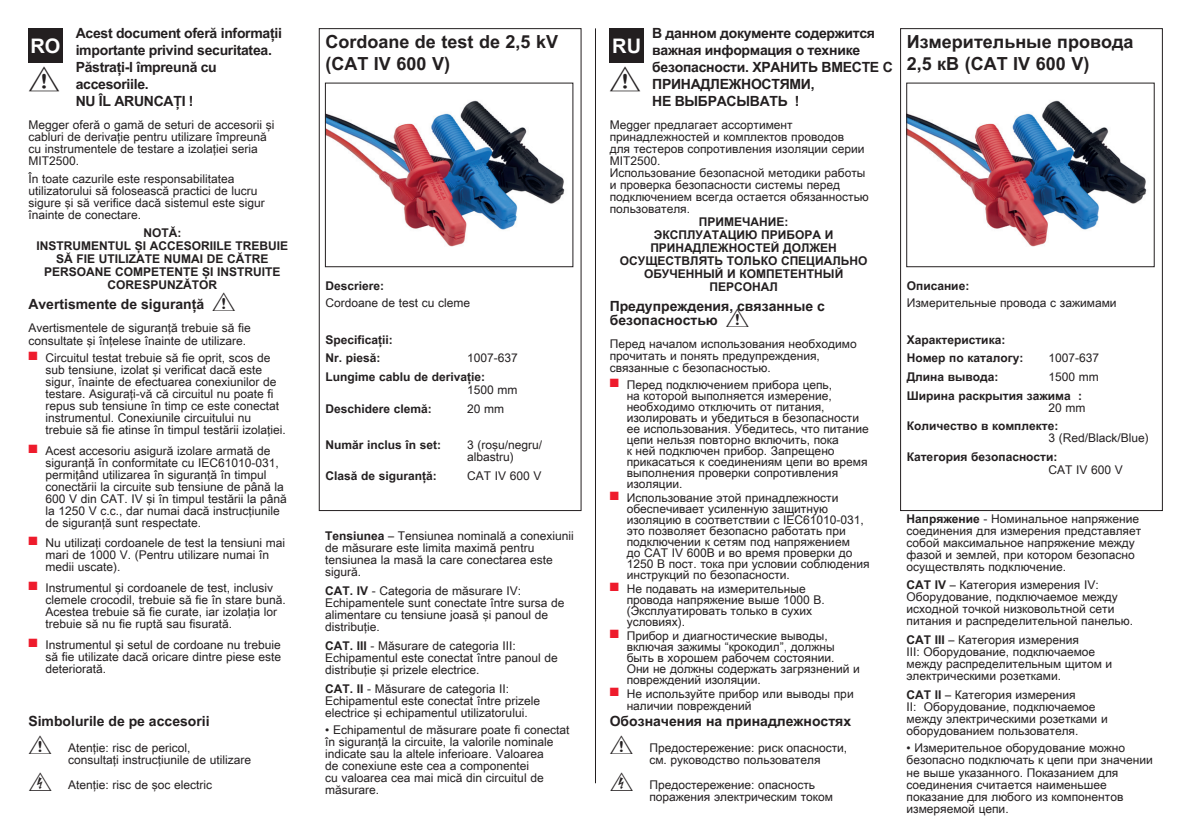
<style>
.page{position:relative;width:1191px;height:840px;background:#fff}
.page>*{position:absolute;margin:0;border:0;box-sizing:border-box;transform-origin:0 0}
.t1{font:700 20px "Arial Unicode MS";color:#fff}
.t2{font:700 18px/21.6px "Arial Unicode MS";color:#231f20}
.t3{font:700 14px/16.8px "Arial Unicode MS";letter-spacing:-.02em;color:#231f20}
.t4{font:700 14px/14px "Arial Unicode MS";color:#231f20}
.t5{font:12px/12px "Arial Unicode MS";color:#231f20}
.t6{font:700 12px/13px "Arial Unicode MS";color:#231f20}
.s1{font-weight:700}
</style>
<div class="page">
<div style="left:900px;top:28px;width:262px;height:482px;border:1px solid #231f20"></div>
<img style="left:908px;top:96px;width:247px;height:156px">
<div style="left:906px;top:82px;width:248px;height:185px;border:1px solid #231f20"></div>
<div style="left:319px;top:28px;width:262px;height:482px;border:1px solid #231f20"></div>
<img style="left:327px;top:96px;width:247px;height:156px">
<div style="left:325px;top:82px;width:248px;height:185px;border:1px solid #231f20"></div>
<div style="left:28px;top:28px;width:34px;height:34px;background:#231f20"></div>
<div style="left:609px;top:28px;width:34px;height:34px;background:#231f20"></div>
<hr style="left:595px;top:28px;width:1px;height:754px;background:#231f20">
<p class="t3" style="left:76px;top:25px;width:208px">Acest document oferă informaţii importante privind securitatea.<br>Păstraţi-l împreună cu accesoriile.<br>NU ÎL ARUNCAŢI !</p>
<p class="t3" style="left:652px;top:25px;width:242px">В данном документе содержится важная информация о технике безопасности. ХРАНИТЬ ВМЕСТЕ С<br>ПРИНАДЛЕЖНОСТЯМИ,<br>НЕ ВЫБРАСЫВАТЬ !</p>
<h2 class="t2" style="left:325px;top:31px;width:234px">Cordoane de test de 2,5 kV (CAT IV 600 V)</h2>
<h1 class="t1" style="left:30px;top:31px;width:32px">RO</h1>
<h1 class="t1" style="left:612px;top:31px;width:30px">RU</h1>
<p class="t5" style="left:28px;top:118px;width:248px">Megger oferă o gamă de seturi de accesorii şi cabluri de derivaţie pentru utilizare împreună cu instrumentele de testare a izolaţiei seria MIT2500.</p>
<p class="t5" style="left:28px;top:172px;width:238px">În toate cazurile este responsabilitatea utilizatorului să folosească practici de lucru sigure şi să verifice dacă sistemul este sigur înainte de conectare.</p>
<p class="t6" style="left:36px;top:227px;width:253px;text-align:center">NOTĂ:<br>INSTRUMENTUL ŞI ACCESORIILE TREBUIE<br>SĂ FIE UTILIZATE NUMAI DE CĂTRE<br>PERSOANE COMPETENTE ŞI INSTRUITE<br>CORESPUNZĂTOR</p>
<p class="t4" style="left:28px;top:297px;width:177px">Avertismente de siguranţă</p>
<p class="t5" style="left:28px;top:322px;width:224px">Avertismentele de siguranţă trebuie să fie consultate şi înţelese înainte de utilizare.</p>
<p class="t5" style="left:45px;top:351px;width:242px;text-indent:-17px"><sup>■</sup> Circuitul testat trebuie să fie oprit, scos de sub tensiune, izolat şi verificat dacă este sigur, înainte de efectuarea conexiunilor de testare. Asiguraţi-vă că circuitul nu poate fi repus sub tensiune în timp ce este conectat instrumentul. Conexiunile circuitului nu trebuie să fie atinse în timpul testării izolaţiei.</p>
<p class="t5" style="left:45px;top:444px;width:243px;text-indent:-17px"><sup>■</sup> Acest accesoriu asigură izolare armată de siguranţă în conformitate cu IEC61010-031, permiţând utilizarea în siguranţă în timpul conectării la circuite sub tensiune de până la 600 V din CAT. IV şi în timpul testării la până la 1250 V c.c., dar numai dacă instrucţiunile de siguranţă sunt respectate.</p>
<p class="t5" style="left:45px;top:536px;width:241px;text-indent:-17px"><sup>■</sup> Nu utilizaţi cordoanele de test la tensiuni mai mari de 1000 V. (Pentru utilizare numai în medii uscate).</p>
<p class="t5" style="left:45px;top:581px;width:242px;text-indent:-17px"><sup>■</sup> Instrumentul şi cordoanele de test, inclusiv clemele crocodil, trebuie să fie în stare bună.<br>Acestea trebuie să fie curate, iar izolaţia lor trebuie să nu fie ruptă sau fisurată.</p>
<p class="t5" style="left:45px;top:637px;width:237px;text-align:justify;text-indent:-17px"><sup>■</sup> Instrumentul şi setul de cordoane nu trebuie să fie utilizate dacă oricare dintre piese este deteriorată.</p>
<p class="t4" style="left:28px;top:714px;width:183px">Simbolurile de pe accesorii</p>
<p class="t5" style="left:68px;top:740px;width:185px">Atenţie: risc de pericol,<br>consultaţi instrucţiunile de utilizare</p>
<p class="t5" style="left:68px;top:778px;width:146px">Atenţie: risc de şoc electric</p>
<p class="t6" style="left:325px;top:279px;width:60px">Descriere:</p>
<p class="t5" style="left:325px;top:296px;width:146px">Cordoane de test cu cleme</p>
<p class="t6" style="left:325px;top:330px;width:69px;line-height:18.6px">Specificaţii:<br>Nr. piesă:</p>
<p class="t5" style="left:467px;top:351px;width:52px">1007-637</p>
<p class="t6" style="left:325px;top:370px;width:161px">Lungime cablu de derivaţie:</p>
<p class="t5" style="left:467px;top:383px;width:52px">1500 mm</p>
<p class="t6" style="left:325px;top:402px;width:108px">Deschidere clemă:</p>
<p class="t5" style="left:467px;top:402px;width:39px">20 mm</p>
<p class="t6" style="left:325px;top:438px;width:117px">Număr inclus în set:</p>
<p class="t5" style="left:467px;top:438px;width:77px">3 (roşu/negru/ albastru)</p>
<p class="t6" style="left:325px;top:469px;width:113px">Clasă de siguranţă:</p>
<p class="t5" style="left:467px;top:469px;width:76px">CAT IV 600 V</p>
<p class="t5" style="left:325px;top:529px;width:250px"><span class="s1">Tensiunea</span> – Tensiunea nominală a conexiunii de măsurare este limita maximă pentru tensiunea la masă la care conectarea este sigură.</p>
<p class="t5" style="left:325px;top:584px;width:241px"><span class="s1">CAT. IV</span> - Categoria de măsurare IV:<br>Echipamentele sunt conectate între sursa de alimentare cu tensiune joasă şi panoul de distribuţie.</p>
<p class="t5" style="left:325px;top:639px;width:234px"><span class="s1">CAT. III</span> - Măsurare de categoria III:<br>Echipamentul este conectat între panoul de distribuţie şi prizele electrice.</p>
<p class="t5" style="left:325px;top:681px;width:216px"><span class="s1">CAT. II</span> - Măsurare de categoria II:<br>Echipamentul este conectat între prizele electrice şi echipamentul utilizatorului.</p>
<p class="t5" style="left:325px;top:723px;width:246px">• Echipamentul de măsurare poate fi conectat în siguranţă la circuite, la valorile nominale indicate sau la altele inferioare. Valoarea<br>de conexiune este cea a componentei<br>cu valoarea cea mai mică din circuitul de măsurare.</p>
<p class="t5" style="left:609px;top:118px;width:261px">Megger предлагает ассортимент принадлежностей и комплектов проводов<br>для тестеров сопротивления изоляции серии MIT2500.<br>Использование безопасной методики работы и проверка безопасности системы перед подключением всегда остается обязанностью пользователя.</p>
<p class="t6" style="left:620px;top:215px;width:249px;text-align:center">ПРИМЕЧАНИЕ:<br>ЭКСПЛУАТАЦИЮ ПРИБОРА И<br>ПРИНАДЛЕЖНОСТЕЙ ДОЛЖЕН<br>ОСУЩЕСТВЛЯТЬ ТОЛЬКО СПЕЦИАЛЬНО<br>ОБУЧЕННЫЙ И КОМПЕТЕНТНЫЙ<br>ПЕРСОНАЛ</p>
<p class="t4" style="left:609px;top:299px;width:217px">Предупреждения, связанные с безопасностью</p>
<p class="t5" style="left:609px;top:337px;width:248px">Перед началом использования необходимо прочитать и понять предупреждения, связанные с безопасностью.</p>
<p class="t5" style="left:626px;top:378px;width:244px;line-height:11px;text-indent:-17px"><sup>■</sup> Перед подключением прибора цепь,<br>на которой выполняется измерение, необходимо отключить от питания, изолировать и убедиться в безопасности ее использования. Убедитесь, что питание цепи нельзя повторно включить, пока<br>к ней подключен прибор. Запрещено прикасаться к соединениям цепи во время выполнения проверки сопротивления изоляции.</p>
<p class="t5" style="left:626px;top:491px;width:244px;line-height:11px;text-indent:-17px"><sup>■</sup> Использование этой принадлежности обеспечивает усиленную защитную изоляцию в соответствии с IEC61010-031, это позволяет безопасно работать при подключении к сетям под напряжением<br>до CAT IV 600В и во время проверки до 1250 В пост. тока при условии соблюдения инструкций по безопасности.</p>
<p class="t5" style="left:626px;top:582px;width:200px;line-height:11px;text-indent:-17px"><sup>■</sup> Не подавать на измерительные провода напряжение выше 1000 В. (Эксплуатировать только в сухих условиях).</p>
<p class="t5" style="left:626px;top:629px;width:235px;line-height:11px;text-indent:-17px"><sup>■</sup> Прибор и диагностические выводы, включая зажимы “крокодил”, должны быть в хорошем рабочем состоянии.<br>Они не должны содержать загрязнений и повреждений изоляции.</p>
<p class="t5" style="left:626px;top:686px;width:228px;text-indent:-17px"><sup>■</sup> Не используйте прибор или выводы при наличии повреждений</p>
<p class="t4" style="left:609px;top:714px;width:243px">Обозначения на принадлежностях</p>
<p class="t5" style="left:649px;top:740px;width:199px">Предостережение: риск опасности, см. руководство пользователя</p>
<p class="t5" style="left:649px;top:778px;width:185px">Предостережение: опасность поражения электрическим током</p>
<h2 class="t2" style="left:906px;top:31px;width:228px">Измерительные провода<br>2,5 кВ (CAT IV 600 V)</h2>
<p class="t6" style="left:906px;top:279px;width:64px">Описание:</p>
<p class="t5" style="left:906px;top:296px;width:211px">Измерительные провода с зажимами</p>
<p class="t6" style="left:906px;top:330px;width:118px;line-height:18.6px">Характеристика:<br>Номер по каталогу:</p>
<p class="t5" style="left:1048px;top:351px;width:52px">1007-637</p>
<p class="t6" style="left:906px;top:370px;width:93px">Длина вывода:</p>
<p class="t5" style="left:1048px;top:370px;width:52px">1500 mm</p>
<p class="t6" style="left:906px;top:389px;width:177px">Ширина раскрытия зажима :</p>
<p class="t5" style="left:1048px;top:401px;width:39px">20 mm</p>
<p class="t6" style="left:906px;top:420px;width:153px">Количество в комплекте:</p>
<p class="t5" style="left:1048px;top:431px;width:101px">3 (Red/Black/Blue)</p>
<p class="t6" style="left:906px;top:450px;width:152px">Категория безопасности:</p>
<p class="t5" style="left:1048px;top:463px;width:76px">CAT IV 600 V</p>
<p class="t5" style="left:906px;top:511px;width:236px"><span class="s1">Напряжение</span> - Номинальное напряжение соединения для измерения представляет собой максимальное напряжение между фазой и землей, при котором безопасно осуществлять подключение.</p>
<p class="t5" style="left:906px;top:578px;width:228px"><span class="s1">CAT IV</span> – Категория измерения IV:<br>Оборудование, подключаемое между исходной точкой низковольтной сети питания и распределительной панелью.</p>
<p class="t5" style="left:906px;top:633px;width:207px"><span class="s1">CAT III</span> – Категория измерения<br>III: Оборудование, подключаемое между распределительным щитом и электрическими розетками.</p>
<p class="t5" style="left:906px;top:687px;width:203px"><span class="s1">CAT II</span> – Категория измерения<br>II: Оборудование, подключаемое между электрическими розетками и оборудованием пользователя.</p>
<p class="t5" style="left:906px;top:741px;width:248px">• Измерительное оборудование можно безопасно подключать к цепи при значении не выше указанного. Показанием для соединения считается наименьшее показание для любого из компонентов измеряемой цепи.</p>
</div>
